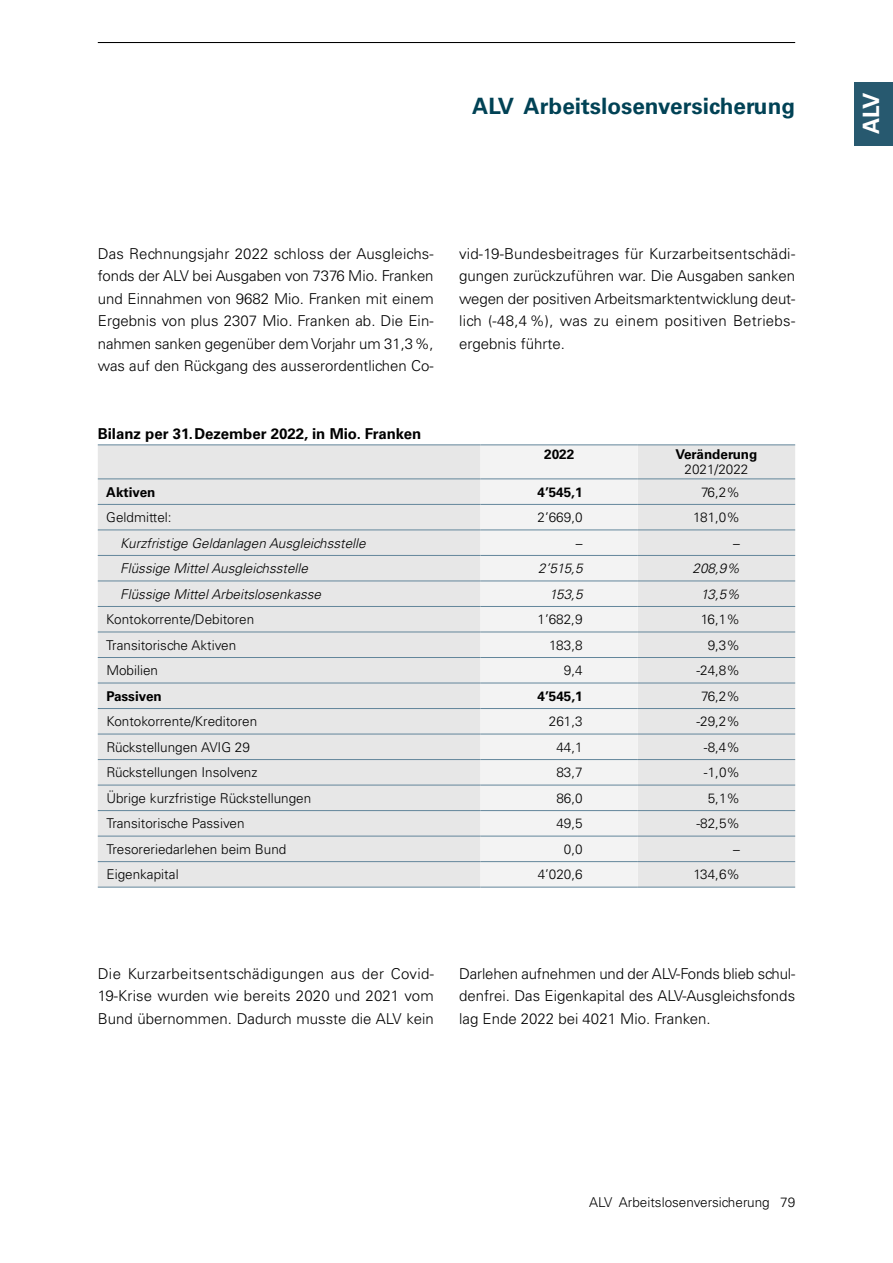
<style>
.page{position:relative;width:893px;height:1263px;background:#fff}
.page>*{position:absolute;margin:0;border:0;box-sizing:border-box;transform-origin:0 0}
.t1{font:700 22.5px "Univers LT Std";color:#014255}
.t2{font:700 22.5px "Univers LT Std";color:#fff}
.t3{font:300 15px/22.5px "Univers LT Std";color:#000;text-align:justify}
.t4{font:700 15px "Univers LT Std";color:#000}
.t5{font:300 13.5px "Univers LT Std";color:#000}
.t6{font:italic 300 13.5px "Univers LT Std";color:#000}
.t7{font:700 13.5px "Univers LT Std";color:#000}
</style>
<div class="page">
<hr style="left:98px;top:42px;width:697px;height:1px;background:#000">
<div style="left:855px;top:82px;width:38px;height:64px;background:#27596f"></div>
<div style="left:98px;top:446px;width:697px;height:441px;background:#e7e7e7"></div>
<div style="left:480px;top:446px;width:158px;height:441px;background:#f3f3f3"></div>
<hr style="left:480px;top:479px;width:158px;height:1px;background:#63869b">
<hr style="left:638px;top:479px;width:157px;height:1px;background:#63869b">
<hr style="left:480px;top:504px;width:158px;height:1px;background:#63869b">
<hr style="left:638px;top:504px;width:157px;height:1px;background:#63869b">
<hr style="left:480px;top:530px;width:158px;height:1px;background:#63869b">
<hr style="left:638px;top:530px;width:157px;height:1px;background:#63869b">
<hr style="left:480px;top:555px;width:158px;height:1px;background:#63869b">
<hr style="left:638px;top:555px;width:157px;height:1px;background:#63869b">
<hr style="left:480px;top:581px;width:158px;height:1px;background:#63869b">
<hr style="left:638px;top:581px;width:157px;height:1px;background:#63869b">
<hr style="left:480px;top:606px;width:158px;height:1px;background:#63869b">
<hr style="left:638px;top:606px;width:157px;height:1px;background:#63869b">
<hr style="left:480px;top:632px;width:158px;height:1px;background:#63869b">
<hr style="left:638px;top:632px;width:157px;height:1px;background:#63869b">
<hr style="left:480px;top:657px;width:158px;height:1px;background:#63869b">
<hr style="left:638px;top:657px;width:157px;height:1px;background:#63869b">
<hr style="left:480px;top:683px;width:158px;height:1px;background:#63869b">
<hr style="left:638px;top:683px;width:157px;height:1px;background:#63869b">
<hr style="left:480px;top:708px;width:158px;height:1px;background:#63869b">
<hr style="left:638px;top:708px;width:157px;height:1px;background:#63869b">
<hr style="left:480px;top:734px;width:158px;height:1px;background:#63869b">
<hr style="left:638px;top:734px;width:157px;height:1px;background:#63869b">
<hr style="left:480px;top:759px;width:158px;height:1px;background:#63869b">
<hr style="left:638px;top:759px;width:157px;height:1px;background:#63869b">
<hr style="left:480px;top:785px;width:158px;height:1px;background:#63869b">
<hr style="left:638px;top:785px;width:157px;height:1px;background:#63869b">
<hr style="left:480px;top:810px;width:158px;height:1px;background:#63869b">
<hr style="left:638px;top:810px;width:157px;height:1px;background:#63869b">
<hr style="left:480px;top:836px;width:158px;height:1px;background:#63869b">
<hr style="left:638px;top:836px;width:157px;height:1px;background:#63869b">
<hr style="left:480px;top:861px;width:158px;height:1px;background:#63869b">
<hr style="left:638px;top:861px;width:157px;height:1px;background:#63869b">
<hr style="left:480px;top:887px;width:158px;height:1px;background:#63869b">
<hr style="left:638px;top:887px;width:157px;height:1px;background:#63869b">
<hr style="left:98px;top:445px;width:382px;height:1px;background:#63869b">
<hr style="left:480px;top:445px;width:158px;height:1px;background:#63869b">
<hr style="left:638px;top:445px;width:157px;height:1px;background:#63869b">
<hr style="left:98px;top:479px;width:382px;height:1px;background:#63869b">
<hr style="left:98px;top:504px;width:382px;height:1px;background:#63869b">
<hr style="left:98px;top:530px;width:382px;height:1px;background:#63869b">
<hr style="left:98px;top:555px;width:382px;height:1px;background:#63869b">
<hr style="left:98px;top:581px;width:382px;height:1px;background:#63869b">
<hr style="left:98px;top:606px;width:382px;height:1px;background:#63869b">
<hr style="left:98px;top:632px;width:382px;height:1px;background:#63869b">
<hr style="left:98px;top:657px;width:382px;height:1px;background:#63869b">
<hr style="left:98px;top:683px;width:382px;height:1px;background:#63869b">
<hr style="left:98px;top:708px;width:382px;height:1px;background:#63869b">
<hr style="left:98px;top:734px;width:382px;height:1px;background:#63869b">
<hr style="left:98px;top:759px;width:382px;height:1px;background:#63869b">
<hr style="left:98px;top:785px;width:382px;height:1px;background:#63869b">
<hr style="left:98px;top:810px;width:382px;height:1px;background:#63869b">
<hr style="left:98px;top:836px;width:382px;height:1px;background:#63869b">
<hr style="left:98px;top:861px;width:382px;height:1px;background:#63869b">
<hr style="left:98px;top:887px;width:382px;height:1px;background:#63869b">
<h1 class="t1" style="left:472px;top:93px;width:324px">ALV Arbeitslosenversicherung</h1>
<p class="t3" style="left:98px;top:242px;width:337px">Das Rechnungsjahr 2022 schloss der Ausgleichs&shy;fonds der ALV bei Ausgaben von 7376 Mio. Franken und Einnahmen von 9682 Mio. Franken mit einem Ergebnis von plus 2307 Mio. Franken ab. Die Ein&shy;nahmen sanken gegenüber dem Vorjahr um 31,3%, was auf den Rückgang des ausserordentlichen Co-</p>
<h4 class="t4" style="left:98px;top:424px;width:325px">Bilanz per 31.Dezember 2022, in Mio. Franken</h4>
<p class="t3" style="left:459px;top:242px;width:337px">vid-19-Bundesbeitrages für Kurzarbeitsentschädi&shy;gungen zurückzuführen war. Die Ausgaben sanken wegen der positiven Arbeitsmarktentwicklung deut&shy;lich (-48,4%), was zu einem positiven Betriebs&shy;ergebnis führte.</p>
<p class="t7" style="left:544px;top:446px;width:32px">2022</p>
<p class="t7" style="left:676px;top:446px;width:83px">Veränderung</p>
<p class="t5" style="left:685px;top:461px;width:65px">2021/2022</p>
<p class="t7" style="left:106px;top:484px;width:51px">Aktiven</p>
<p class="t7" style="left:537px;top:484px;width:47px">4’545,1</p>
<p class="t5" style="left:701px;top:484px;width:40px">76,2%</p>
<p class="t5" style="left:106px;top:509px;width:67px">Geldmittel:</p>
<p class="t5" style="left:538px;top:509px;width:47px">2’669,0</p>
<p class="t5" style="left:693px;top:509px;width:48px">181,0%</p>
<p class="t6" style="left:120px;top:535px;width:247px">Kurzfristige Geldanlagen Ausgleichsstelle</p>
<p class="t5" style="left:576px;top:535px;width:8px">–</p>
<p class="t5" style="left:733px;top:535px;width:8px">–</p>
<p class="t6" style="left:120px;top:560px;width:189px">Flüssige Mittel Ausgleichsstelle</p>
<p class="t6" style="left:538px;top:560px;width:46px">2’515,5</p>
<p class="t6" style="left:693px;top:560px;width:49px">208,9%</p>
<p class="t6" style="left:120px;top:586px;width:202px">Flüssige Mittel Arbeitslosenkasse</p>
<p class="t6" style="left:549px;top:586px;width:35px">153,5</p>
<p class="t6" style="left:701px;top:586px;width:41px">13,5%</p>
<p class="t5" style="left:106px;top:611px;width:149px">Kontokorrente/Debitoren</p>
<p class="t5" style="left:537px;top:611px;width:47px">1’682,9</p>
<p class="t5" style="left:701px;top:611px;width:41px">16,1%</p>
<p class="t5" style="left:106px;top:637px;width:131px">Transitorische Aktiven</p>
<p class="t5" style="left:549px;top:637px;width:35px">183,8</p>
<p class="t5" style="left:708px;top:637px;width:34px">9,3%</p>
<p class="t5" style="left:106px;top:662px;width:53px">Mobilien</p>
<p class="t5" style="left:564px;top:662px;width:20px">9,4</p>
<p class="t5" style="left:696px;top:662px;width:45px">-24,8%</p>
<p class="t7" style="left:106px;top:688px;width:57px">Passiven</p>
<p class="t7" style="left:538px;top:688px;width:47px">4’545,1</p>
<p class="t5" style="left:701px;top:688px;width:40px">76,2%</p>
<p class="t5" style="left:106px;top:713px;width:152px">Kontokorrente/Kreditoren</p>
<p class="t5" style="left:549px;top:713px;width:35px">261,3</p>
<p class="t5" style="left:696px;top:713px;width:45px">-29,2%</p>
<p class="t5" style="left:106px;top:739px;width:145px">Rückstellungen AVIG 29</p>
<p class="t5" style="left:556px;top:739px;width:28px">44,1</p>
<p class="t5" style="left:704px;top:739px;width:38px">-8,4%</p>
<p class="t5" style="left:106px;top:764px;width:153px">Rückstellungen Insolvenz</p>
<p class="t5" style="left:556px;top:764px;width:28px">83,7</p>
<p class="t5" style="left:704px;top:764px;width:38px">-1,0%</p>
<p class="t5" style="left:106px;top:790px;width:206px">Übrige kurzfristige Rückstellungen</p>
<p class="t5" style="left:556px;top:790px;width:28px">86,0</p>
<p class="t5" style="left:708px;top:790px;width:34px">5,1%</p>
<p class="t5" style="left:106px;top:815px;width:140px">Transitorische Passiven</p>
<p class="t5" style="left:556px;top:815px;width:28px">49,5</p>
<p class="t5" style="left:696px;top:815px;width:45px">-82,5%</p>
<p class="t5" style="left:106px;top:841px;width:182px">Tresoreriedarlehen beim Bund</p>
<p class="t5" style="left:564px;top:841px;width:20px">0,0</p>
<p class="t5" style="left:733px;top:841px;width:8px">–</p>
<p class="t5" style="left:106px;top:866px;width:74px">Eigenkapital</p>
<p class="t5" style="left:538px;top:866px;width:47px">4’020,6</p>
<p class="t5" style="left:693px;top:866px;width:48px">134,6%</p>
<p class="t3" style="left:98px;top:962px;width:338px">Die Kurzarbeitsentschädigungen aus der Covid-19-Krise wurden wie bereits 2020 und 2021 vom Bund übernommen. Dadurch musste die ALV kein</p>
<p class="t3" style="left:459px;top:962px;width:337px">Darlehen aufnehmen und der ALV-Fonds blieb schul&shy;denfrei. Das Eigenkapital des ALV-Ausgleichsfonds lag Ende 2022 bei 4021 Mio. Franken.</p>
<h1 class="t2" style="left:858px;top:134px;width:43px;rotate:-90deg">ALV</h1>
<p class="t5" style="left:589px;top:1194px;width:182px">ALV Arbeitslosenversicherung</p>
<p class="t5" style="left:780px;top:1194px;width:17px">79</p>
</div>
